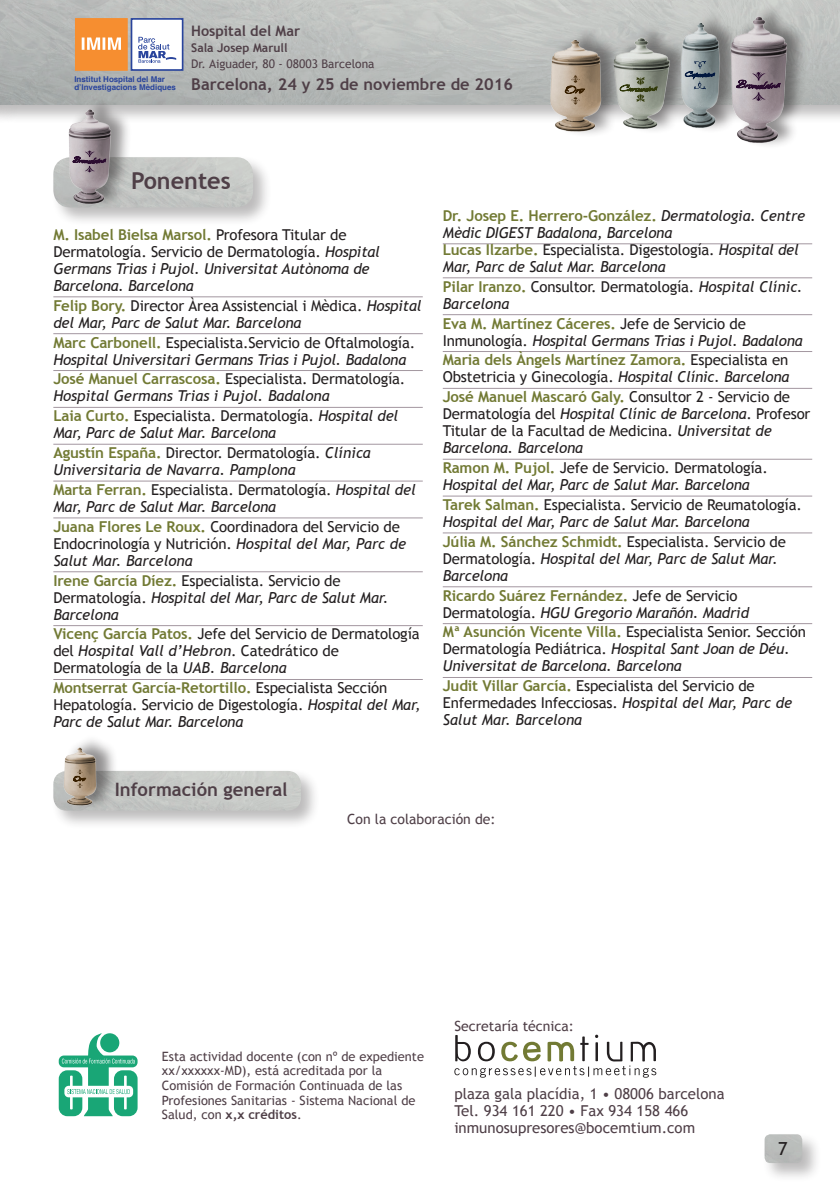
<style>
.page{position:relative;width:840px;height:1191px;background:#fff}
.page>*{position:absolute;margin:0;border:0;box-sizing:border-box;transform-origin:0 0}
.t1{font:700 23.4px "Trebuchet MS";color:#4f3f47}
.t2{font:700 18.4px "Trebuchet MS";color:#4f3f47}
.t3{font:18px "Trebuchet MS";color:#231f20}
.t4{font:700 16.4px "Trebuchet MS";color:#4f3f47}
.t5{font:italic 15px/17px "Trebuchet MS";letter-spacing:-.01em;color:#231f20}
.t6{font:15px/17px "Trebuchet MS";letter-spacing:-.01em;color:#231f20}
.t7{font:15px/17px "Trebuchet MS";color:#4f3f47}
.t8{font:700 14.4px "Trebuchet MS";color:#4f3f47}
.t9{font:14px "Trebuchet MS";color:#4f3f47}
.t10{font:12.8px/14.6px "Trebuchet MS";color:#4f3f47}
.t11{font:12px "Trebuchet MS";color:#4f3f47}
.t12{font:700 12px "Trebuchet MS";color:#4f3f47}
.t13{font:700 8px/8px "Helvetica";color:#29449c}
.s1{font-weight:700;font-style:normal;color:#727a34}
.s2{font-style:normal}
.s3{font-weight:700;color:#727a34}
.s4{font-style:italic}
.s5{font-weight:700}
</style>
<div class="page">
<div style="left:0;top:0;width:839px;height:124px;background:#231f20;opacity:.3"></div>
<img style="left:0;top:0;width:839px;height:105px">
<div style="left:613px;top:23px;width:77px;height:112px;background:#231f20;opacity:.5"></div>
<img style="left:606px;top:4px;width:68px;height:128px">
<svg style="left:622px;top:77px;width:35px;height:25px"></svg>
<img style="left:675px;top:7px;width:49px;height:125px">
<svg style="left:684px;top:61px;width:30px;height:28px"></svg>
<div style="left:731px;top:3px;width:77px;height:146px;background:#231f20;opacity:.5"></div>
<img style="left:722px;top:8px;width:75px;height:141px">
<svg style="left:735px;top:72px;width:45px;height:29px"></svg>
<div style="left:550px;top:26px;width:72px;height:112px;background:#231f20;opacity:.5"></div>
<img style="left:549px;top:29px;width:60px;height:106px">
<svg style="left:564px;top:75px;width:20px;height:30px"></svg>
<div style="left:761px;top:1131px;width:60px;height:51px;background:#231f20;opacity:.3"></div>
<img style="left:764px;top:1134px;width:37px;height:29px">
<div style="left:131px;top:18px;width:52px;height:53px;background:#fff;border:2px solid #29449c"></div>
<svg style="left:138px;top:37px;width:38px;height:26px"></svg>
<div style="left:75px;top:18px;width:53px;height:53px;background:#f68e30;border:2px solid #f68e30"></div>
<svg style="left:82px;top:37px;width:39px;height:13px"></svg>
<hr style="left:53px;top:296px;width:369px;height:1px;background:#a397a0">
<hr style="left:53px;top:333px;width:369px;height:1px;background:#a397a0">
<hr style="left:53px;top:370px;width:369px;height:1px;background:#a397a0">
<hr style="left:53px;top:407px;width:369px;height:1px;background:#a397a0">
<hr style="left:53px;top:444px;width:369px;height:1px;background:#a397a0">
<hr style="left:53px;top:481px;width:369px;height:1px;background:#a397a0">
<hr style="left:53px;top:517px;width:369px;height:1px;background:#a397a0">
<hr style="left:53px;top:571px;width:369px;height:1px;background:#a397a0">
<hr style="left:53px;top:625px;width:369px;height:1px;background:#a397a0">
<hr style="left:53px;top:679px;width:369px;height:1px;background:#a397a0">
<hr style="left:442px;top:243px;width:369px;height:1px;background:#a397a0">
<hr style="left:442px;top:277px;width:369px;height:1px;background:#a397a0">
<hr style="left:442px;top:314px;width:369px;height:1px;background:#a397a0">
<hr style="left:442px;top:351px;width:369px;height:1px;background:#a397a0">
<hr style="left:442px;top:388px;width:369px;height:1px;background:#a397a0">
<hr style="left:442px;top:459px;width:369px;height:1px;background:#a397a0">
<hr style="left:442px;top:496px;width:369px;height:1px;background:#a397a0">
<hr style="left:442px;top:532px;width:369px;height:1px;background:#a397a0">
<hr style="left:442px;top:586px;width:369px;height:1px;background:#a397a0">
<hr style="left:442px;top:623px;width:369px;height:1px;background:#a397a0">
<hr style="left:442px;top:677px;width:369px;height:1px;background:#a397a0">
<svg style="left:454px;top:1034px;width:202px;height:43px"></svg>
<div style="left:51px;top:768px;width:269px;height:62px;background:#231f20;opacity:.3"></div>
<img style="left:53px;top:771px;width:248px;height:39px">
<div style="left:65px;top:733px;width:53px;height:79px;background:#231f20;opacity:.5"></div>
<img style="left:63px;top:740px;width:39px;height:67px">
<svg style="left:73px;top:769px;width:13px;height:19px"></svg>
<svg style="left:59px;top:1033px;width:78px;height:83px"></svg>
<div style="left:51px;top:155px;width:221px;height:72px;background:#231f20;opacity:.3"></div>
<img style="left:53px;top:157px;width:200px;height:50px">
<div style="left:69px;top:95px;width:63px;height:115px;background:#231f20;opacity:.5"></div>
<img style="left:62px;top:103px;width:57px;height:106px">
<svg style="left:73px;top:151px;width:33px;height:21px"></svg>
<p class="t13" style="left:74px;top:75px;width:103px">Institut Hospital del Mar d’Investigacions Mèdiques</p>
<p class="t8" style="left:191px;top:22px;width:110px">Hospital del Mar</p>
<p class="t12" style="left:191px;top:40px;width:98px">Sala Josep Marull</p>
<p class="t11" style="left:191px;top:57px;width:185px">Dr. Aiguader, 80 - 08003 Barcelona</p>
<p class="t4" style="left:191px;top:74px;width:323px">Barcelona, 24 y 25 de noviembre de 2016</p>
<h1 class="t1" style="left:131px;top:166px;width:101px">Ponentes</h1>
<p class="t5" style="left:53px;top:226px;width:328px"><span class="s1">M. Isabel Bielsa Marsol.</span> <span class="s2">Profesora Titular de Dermatología. Servicio de Dermatología.</span> Hospital Germans Trias i Pujol. Universitat Autònoma de Barcelona. Barcelona</p>
<p class="t5" style="left:53px;top:297px;width:369px"><span class="s1">Felip Bory.</span> <span class="s2">Director Àrea Assistencial i Mèdica.</span> Hospital del Mar, Parc de Salut Mar. Barcelona</p>
<p class="t5" style="left:53px;top:334px;width:363px"><span class="s1">Marc Carbonell.</span> <span class="s2">Especialista.Servicio de Oftalmología.<br></span>Hospital Universitari Germans Trias i Pujol. Badalona</p>
<p class="t5" style="left:53px;top:371px;width:353px"><span class="s1">José Manuel Carrascosa.</span> <span class="s2">Especialista. Dermatología.<br></span>Hospital Germans Trias i Pujol. Badalona</p>
<p class="t5" style="left:53px;top:407px;width:346px"><span class="s1">Laia Curto.</span> <span class="s2">Especialista. Dermatología.</span> Hospital del<br>Mar, Parc de Salut Mar. Barcelona</p>
<p class="t5" style="left:53px;top:444px;width:319px"><span class="s1">Agustín España.</span> <span class="s2">Director. Dermatología.</span> Clínica<br>Universitaria de Navarra. Pamplona</p>
<p class="t5" style="left:53px;top:481px;width:364px"><span class="s1">Marta Ferran.</span> <span class="s2">Especialista. Dermatología.</span> Hospital del<br>Mar, Parc de Salut Mar. Barcelona</p>
<p class="t6" style="left:53px;top:518px;width:354px"><span class="s3">Juana Flores Le Roux.</span> Coordinadora del Servicio de<br>Endocrinología y Nutrición. <span class="s4">Hospital del Mar, Parc de<br>Salut Mar. Barcelona</span></p>
<p class="t5" style="left:53px;top:572px;width:336px"><span class="s1">Irene García Díez.</span> <span class="s2">Especialista. Servicio de<br>Dermatología.</span> Hospital del Mar, Parc de Salut Mar.<br>Barcelona</p>
<p class="t6" style="left:53px;top:626px;width:367px"><span class="s3">Vicenç García Patos.</span> Jefe del Servicio de Dermatología del <span class="s4">Hospital Vall d’Hebron</span>. Catedrático de<br>Dermatología de la <span class="s4">UAB. Barcelona</span></p>
<p class="t6" style="left:53px;top:679px;width:368px"><span class="s3">Montserrat García-Retortillo.</span> Especialista Sección<br>Hepatología. Servicio de Digestología. <span class="s4">Hospital del Mar,<br>Parc de Salut Mar. Barcelona</span></p>
<p class="t5" style="left:442px;top:207px;width:364px"><span class="s1">Dr. Josep E. Herrero-González.</span> Dermatologia. Centre Mèdic DIGEST Badalona, Barcelona<br><span class="s1">Lucas Ilzarbe.</span> <span class="s2">Especialista. Digestología.</span> Hospital del Mar, Parc de Salut Mar. Barcelona</p>
<p class="t5" style="left:442px;top:278px;width:361px"><span class="s1">Pilar Iranzo.</span> <span class="s2">Consultor. Dermatología.</span> Hospital Clínic.<br>Barcelona</p>
<p class="t5" style="left:442px;top:315px;width:361px"><span class="s1">Eva M. Martínez Cáceres.</span> <span class="s2">Jefe de Servicio de<br>Inmunología.</span> Hospital Germans Trias i Pujol. Badalona</p>
<p class="t6" style="left:442px;top:352px;width:348px"><span class="s3">Maria dels Àngels Martínez Zamora.</span> Especialista en<br>Obstetricia y Ginecología. <span class="s4">Hospital Clínic. Barcelona</span></p>
<p class="t6" style="left:442px;top:388px;width:369px"><span class="s3">José Manuel Mascaró Galy.</span> Consultor 2 - Servicio de Dermatología del <span class="s4">Hospital Clínic de Barcelona</span>. Profesor Titular de la Facultad de Medicina. <span class="s4">Universitat de Barcelona. Barcelona</span></p>
<p class="t5" style="left:442px;top:459px;width:326px"><span class="s1">Ramon M. Pujol.</span> <span class="s2">Jefe de Servicio. Dermatología.<br></span>Hospital del Mar, Parc de Salut Mar. Barcelona</p>
<p class="t5" style="left:442px;top:496px;width:360px"><span class="s1">Tarek Salman.</span> <span class="s2">Especialista. Servicio de Reumatología.<br></span>Hospital del Mar, Parc de Salut Mar. Barcelona</p>
<p class="t5" style="left:442px;top:533px;width:344px"><span class="s1">Júlia M. Sánchez Schmidt.</span> <span class="s2">Especialista. Servicio de<br>Dermatología.</span> Hospital del Mar, Parc de Salut Mar.<br>Barcelona</p>
<p class="t6" style="left:442px;top:587px;width:307px"><span class="s3">Ricardo Suárez Fernández.</span> Jefe de Servicio<br>Dermatología. <span class="s4">HGU Gregorio Marañón. Madrid</span></p>
<p class="t5" style="left:442px;top:624px;width:364px"><span class="s1">Mª Asunción Vicente Villa.</span> <span class="s2">Especialista Senior. Sección<br>Dermatología Pediátrica.</span> Hospital Sant Joan de Déu.<br>Universitat de Barcelona. Barcelona</p>
<p class="t6" style="left:442px;top:677px;width:351px"><span class="s3">Judit Villar García.</span> Especialista del Servicio de<br>Enfermedades Infecciosas. <span class="s4">Hospital del Mar, Parc de<br>Salut Mar. Barcelona</span></p>
<p class="t2" style="left:115px;top:777px;width:174px">Información general</p>
<p class="t9" style="left:347px;top:810px;width:150px">Con la colaboración de:</p>
<p class="t10" style="left:162px;top:1049px;width:263px">Esta actividad docente (con nº de expediente xx/xxxxxx-MD), está acreditada por la Comisión de Formación Continuada de las Profesiones Sanitarias - Sistema Nacional de Salud, con <span class="s5">x,x créditos</span>.</p>
<p class="t9" style="left:454px;top:1017px;width:121px">Secretaría técnica:</p>
<p class="t7" style="left:454px;top:1085px;width:272px">plaza gala placídia, 1 • 08006 barcelona<br>Tel. 934 161 220 • Fax 934 158 466 inmunosupresores@bocemtium.com</p>
<p class="t3" style="left:777px;top:1138px;width:11px">7</p>
</div>
